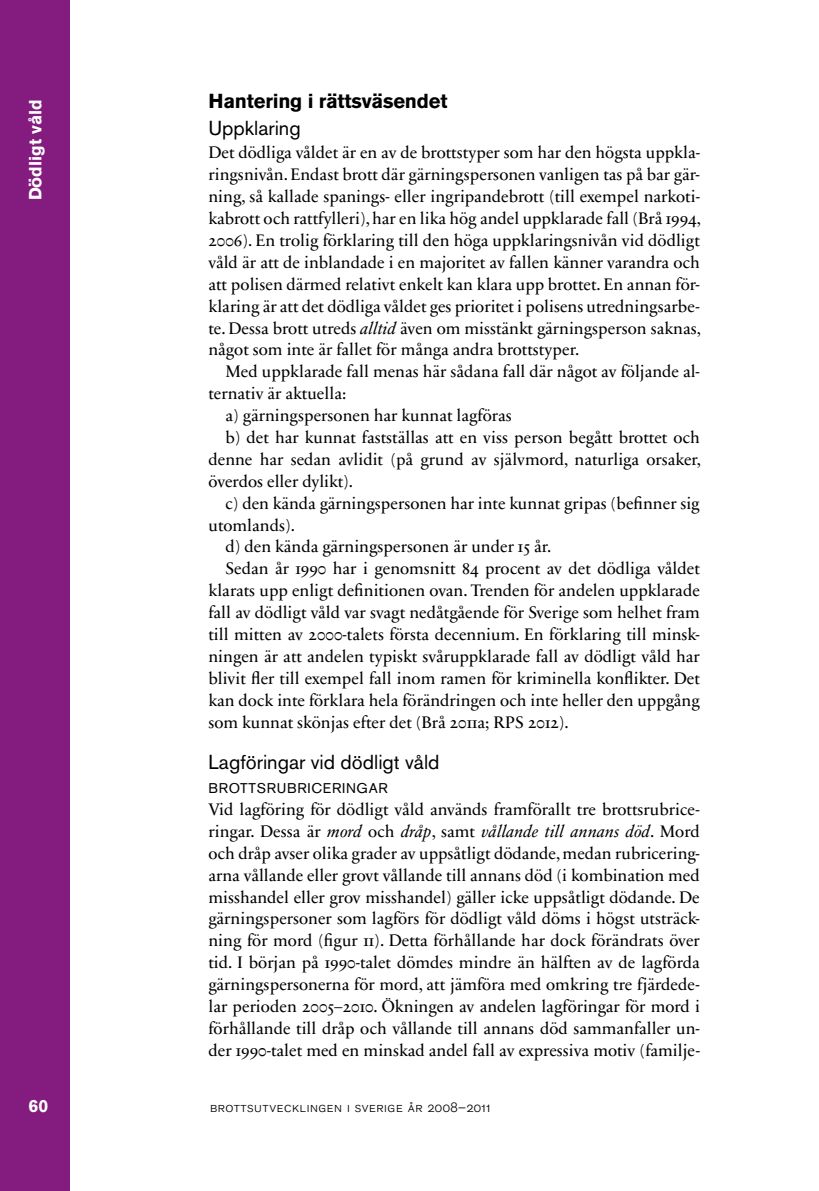
<style>
.page{position:relative;width:819px;height:1191px;background:#fff}
.page>*{position:absolute;margin:0;border:0;box-sizing:border-box;transform-origin:0 0}
.t1{font:20.12px "Akzidenz Grotesk BQ";color:#000}
.t2{font:700 20.12px "Akzidenz Grotesk BQ";letter-spacing:-.01em;color:#000}
.t3{font:700 17.5px "Akzidenz Grotesk BQ";color:#fff}
.t4{font:16.97px/21.9px "Sabon Next LT Regular Os F";color:#000;text-align:justify}
.t5{font:16.97px "Sabon Next LT Italic Os F";color:#000}
.t6{font:14px "Akzidenz Grotesk BQ Light SC";letter-spacing:.04em;color:#000}
.t7{font:14px "Akzidenz Grotesk BQ";letter-spacing:.05em;color:#000}
.s1{font-family:"Sabon Next LT Italic Os F"}
.s2{font-family:"Sabon Next LT Regular Os F"}
</style>
<div class="page">
<div style="left:0;top:0;width:69px;height:1191px;background:#841c80"></div>
<p class="t3" style="left:25px;top:200px;width:102px;rotate:-90deg">Dödligt våld</p>
<p class="t3" style="left:29px;top:1095px;width:21px">60</p>
<p class="t2" style="left:208px;top:89px;width:240px">Hantering i rättsväsendet</p>
<p class="t1" style="left:208px;top:116px;width:94px">Uppklaring</p>
<p class="t4" style="left:208px;top:142px;width:494px">Det dödliga våldet är en av de brottstyper som har den högsta uppkla&shy;ringsnivån. Endast brott där gärningspersonen vanligen tas på bar gär&shy;ning, så kallade spanings- eller ingripandebrott (till exempel narkoti&shy;kabrott och rattfylleri), har en lika hög andel uppklarade fall (Brå 1994, 2006). En trolig förklaring till den höga uppklaringsnivån vid dödligt våld är att de inblandade i en majoritet av fallen känner varandra och att polisen därmed relativt enkelt kan klara upp brottet. En annan för&shy;klaring är att det dödliga våldet ges prioritet i polisens utredningsarbe&shy;te. Dessa brott utreds <span class="s1">alltid</span> även om misstänkt gärningsperson saknas, något som inte är fallet för många andra brottstyper.</p>
<p class="t4" style="left:225px;top:361px;width:476px">Med uppklarade fall menas här sådana fall där något av följande al-</p>
<p class="t4" style="left:208px;top:383px;width:139px">ternativ är aktuella:</p>
<p class="t4" style="left:225px;top:405px;width:288px">a) gärningspersonen har kunnat lagföras</p>
<p class="t4" style="left:225px;top:427px;width:476px">b) det har kunnat fastställas att en viss person begått brottet och</p>
<p class="t4" style="left:208px;top:448px;width:494px">denne har sedan avlidit (på grund av självmord, naturliga orsaker,</p>
<p class="t4" style="left:208px;top:470px;width:146px">överdos eller dylikt).</p>
<p class="t4" style="left:225px;top:492px;width:476px">c) den kända gärningspersonen har inte kunnat gripas (befinner sig</p>
<p class="t4" style="left:208px;top:514px;width:88px">utomlands).</p>
<p class="t4" style="left:225px;top:536px;width:327px">d) den kända gärningspersonen är under 15 år.</p>
<p class="t4" style="left:225px;top:558px;width:476px">Sedan år 1990 har i genomsnitt 84 procent av det dödliga våldet</p>
<p class="t4" style="left:208px;top:580px;width:493px">klarats upp enligt definitionen ovan. Trenden för andelen uppklarade</p>
<p class="t4" style="left:208px;top:602px;width:493px">fall av dödligt våld var svagt nedåtgående för Sverige som helhet fram</p>
<p class="t4" style="left:208px;top:623px;width:493px">till mitten av 2000-talets första decennium. En förklaring till minsk-</p>
<p class="t4" style="left:208px;top:645px;width:493px">ningen är att andelen typiskt svåruppklarade fall av dödligt våld har</p>
<p class="t4" style="left:208px;top:667px;width:493px">blivit fler till exempel fall inom ramen för kriminella konflikter. Det</p>
<p class="t4" style="left:208px;top:689px;width:493px">kan dock inte förklara hela förändringen och inte heller den uppgång</p>
<p class="t4" style="left:208px;top:711px;width:362px">som kunnat skönjas efter det (Brå 2011a; RPS 2012).</p>
<p class="t1" style="left:208px;top:750px;width:232px">Lagföringar vid dödligt våld</p>
<p class="t7" style="left:208px;top:780px;width:181px">BROTTSRUBRICERINGAR</p>
<p class="t4" style="left:208px;top:798px;width:493px">Vid lagföring för dödligt våld används framförallt tre brottsrubrice-</p>
<p class="t5" style="left:208px;top:821px;width:493px"><span class="s2">ringar. Dessa är</span> mord <span class="s2">och</span> dråp<span class="s2">, samt</span> vållande till annans död<span class="s2">. Mord</span></p>
<p class="t4" style="left:208px;top:842px;width:493px">och dråp avser olika grader av uppsåtligt dödande, medan rubricering&shy;arna vållande eller grovt vållande till annans död (i kombination med misshandel eller grov misshandel) gäller icke uppsåtligt dödande. De gärningspersoner som lagförs för dödligt våld döms i högst utsträck&shy;ning för mord (figur 11). Detta förhållande har dock förändrats över tid. I början på 1990-talet dömdes mindre än hälften av de lagförda gärningspersonerna för mord, att jämföra med omkring tre fjärdede&shy;lar perioden 2005–2010. Ökningen av andelen lagföringar för mord i förhållande till dråp och vållande till annans död sammanfaller un&shy;der 1990-talet med en minskad andel fall av expressiva motiv (familje-</p>
<p class="t6" style="left:210px;top:1098px;width:282px">brottsutvecklingen i sverige år 2008–2011</p>
</div>
